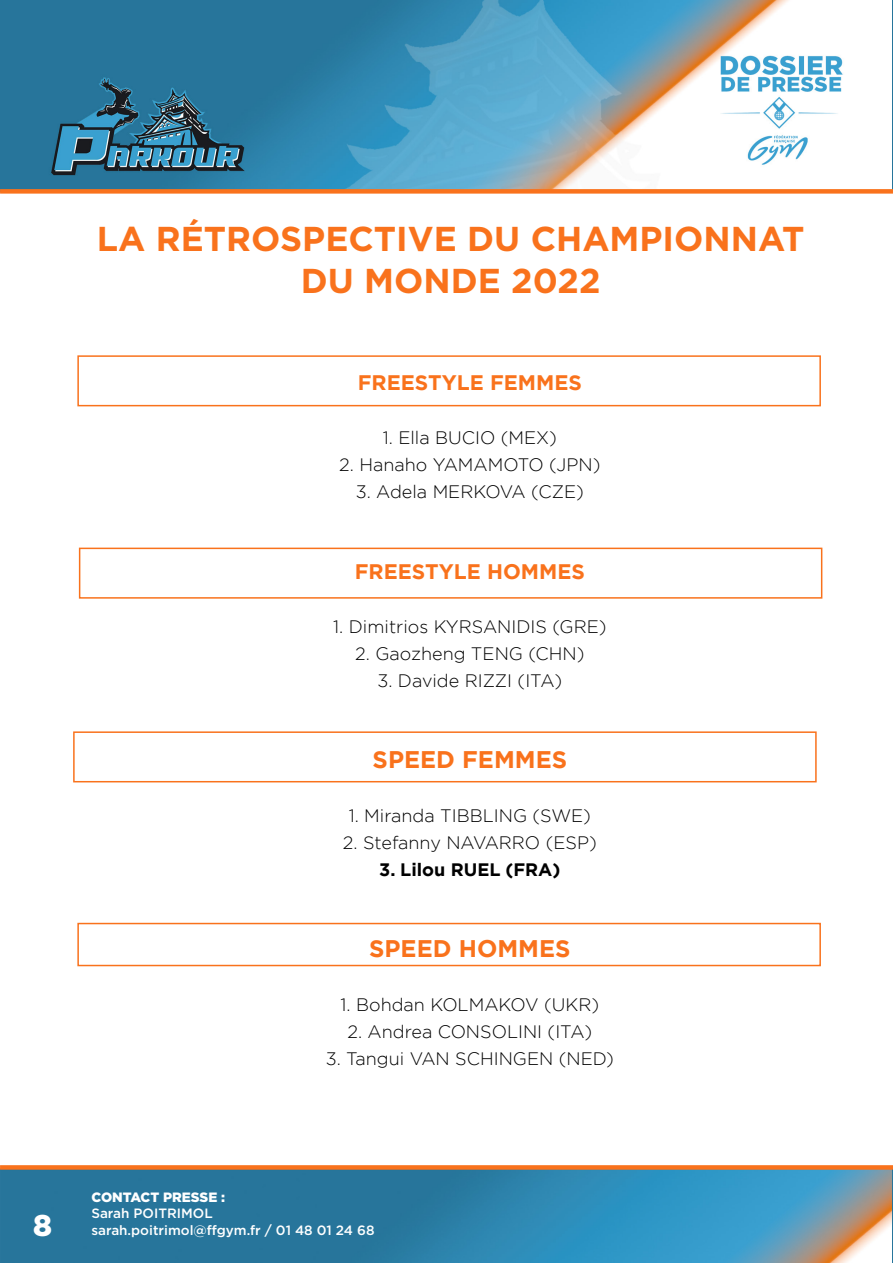
<style>
.page{position:relative;width:893px;height:1263px;background:#fff}
.page>*{position:absolute;margin:0;border:0;box-sizing:border-box;transform-origin:0 0}
.t1{font:700 34.5px/41.4px "Gotham HTF";color:#f9721c;text-align:center}
.t2{font:900 30px "Gotham HTF";color:#fff}
.t3{font:700 24px "Gotham";color:#f9721c}
.t4{font:700 21px "Gotham";color:#f9721c}
.t5{font:300 18px "Gotham";color:#000}
.t6{font:700 18px "Gotham";color:#000}
.t7{font:500 13.5px/16.2px "Gotham HTF";color:#fff}
.t8{font:900 13.5px "Gotham HTF";color:#fff}
</style>
<div class="page">
<img style="left:0;top:0;width:893px;height:1263px">
<div style="left:0;top:189px;width:893px;height:5px;background:#f9721c"></div>
<div style="left:0;top:1165px;width:893px;height:5px;background:#f9721c"></div>
<div style="left:77px;top:355px;width:744px;height:51px;border:2px solid #f9721c"></div>
<div style="left:79px;top:548px;width:743px;height:51px;border:2px solid #f9721c"></div>
<div style="left:73px;top:731px;width:744px;height:51px;border:2px solid #f9721c"></div>
<div style="left:77px;top:923px;width:744px;height:43px;border:2px solid #f9721c"></div>
<h1 class="t1" style="left:97px;top:218px;width:709px">LA RÉTROSPECTIVE DU CHAMPIONNAT<br>DU MONDE 2022</h1>
<p class="t4" style="left:358px;top:368px;width:226px">FREESTYLE FEMMES</p>
<p class="t5" style="left:383px;top:428px;width:176px">1. Ella BUCIO (MEX)</p>
<p class="t5" style="left:339px;top:455px;width:263px">2. Hanaho YAMAMOTO (JPN)</p>
<p class="t5" style="left:356px;top:482px;width:230px">3. Adela MERKOVA (CZE)</p>
<p class="t4" style="left:355px;top:557px;width:232px">FREESTYLE HOMMES</p>
<p class="t5" style="left:333px;top:617px;width:275px">1. Dimitrios KYRSANIDIS (GRE)</p>
<p class="t5" style="left:355px;top:644px;width:231px">2. Gaozheng TENG (CHN)</p>
<p class="t5" style="left:377px;top:671px;width:186px">3. Davide RIZZI (ITA)</p>
<h3 class="t3" style="left:373px;top:743px;width:196px">SPEED FEMMES</h3>
<p class="t5" style="left:349px;top:806px;width:244px">1. Miranda TIBBLING (SWE)</p>
<p class="t5" style="left:343px;top:833px;width:255px">2. Stefanny NAVARRO (ESP)</p>
<p class="t6" style="left:379px;top:857px;width:183px">3. Lilou RUEL (FRA)</p>
<h3 class="t3" style="left:369px;top:932px;width:203px">SPEED HOMMES</h3>
<p class="t5" style="left:341px;top:995px;width:260px">1. Bohdan KOLMAKOV (UKR)</p>
<p class="t5" style="left:347px;top:1022px;width:246px">2. Andrea CONSOLINI (ITA)</p>
<p class="t5" style="left:326px;top:1049px;width:290px">3. Tangui VAN SCHINGEN (NED)</p>
<h2 class="t2" style="left:33px;top:1208px;width:20px">8</h2>
<p class="t8" style="left:91px;top:1189px;width:135px">CONTACT PRESSE :</p>
<p class="t7" style="left:91px;top:1205px;width:285px">Sarah POITRIMOL sarah.poitrimol@ffgym.fr / 01 48 01 24 68</p>
</div>
